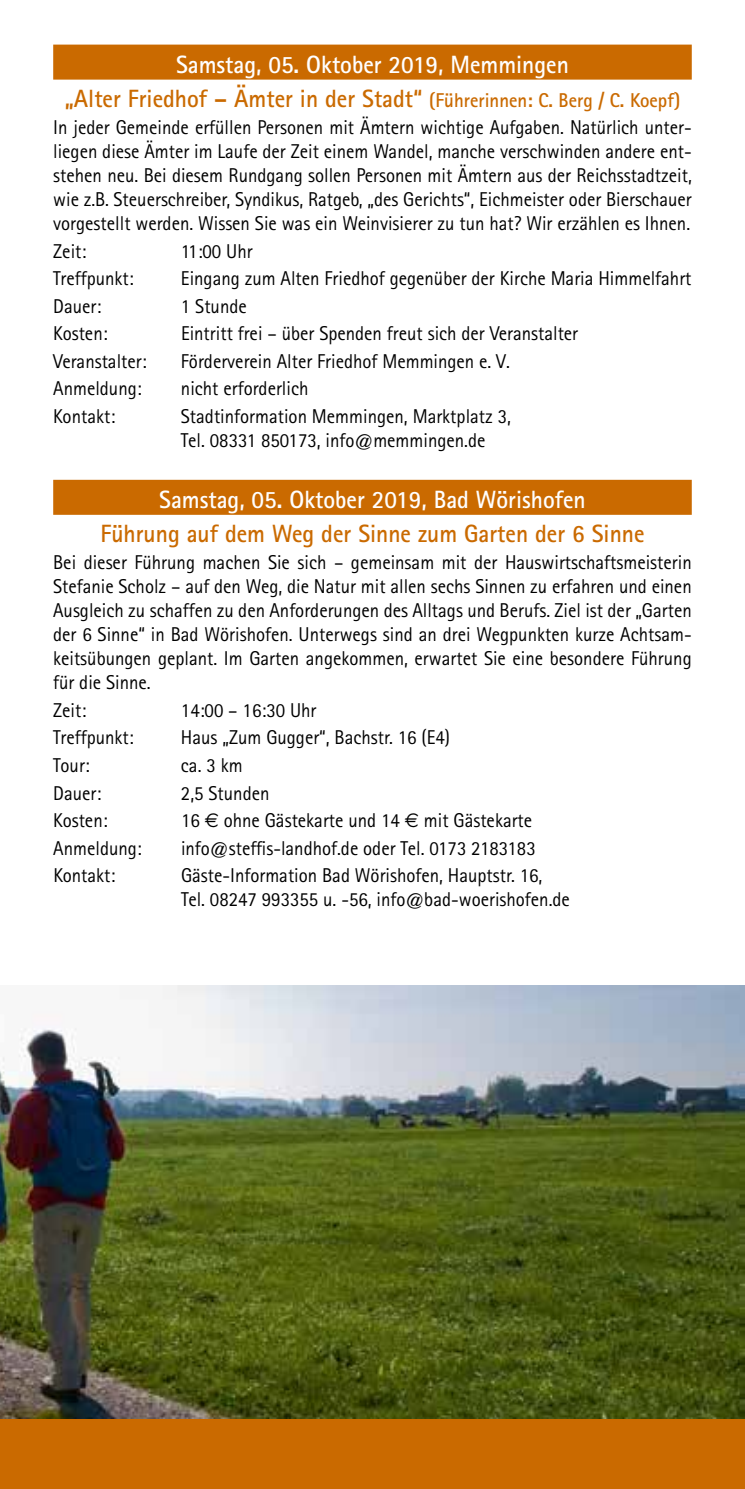
<style>
.page{position:relative;width:745px;height:1489px;background:#fff}
.page>*{position:absolute;margin:0;border:0;box-sizing:border-box;transform-origin:0 0}
.t1{font:700 25px/33.5px "Rotis Sans Serif";color:#fff;text-align:center;scale:.94 1}
.t2{font:700 25px "Rotis Sans Serif";color:#ca6a00;scale:.94 1}
.t3{font:20px/24px "Rotis Sans Serif";color:#000;text-align:justify;scale:.94 1}
.s1{color:#ca6a00}
.s2{font-size:20px;color:#ca6a00}
.s3{font-family:"Euro Sans"}
</style>
<div class="page">
<div style="left:0;top:1417px;width:744px;height:71px;background:#ca6a00"></div>
<div style="left:53px;top:45px;width:638px;height:35px;background:#ca6a00"></div>
<div style="left:53px;top:480px;width:638px;height:35px;background:#ca6a00"></div>
<img style="left:0;top:985px;width:744px;height:432px">
<p class="t1" style="left:65px;top:47px;width:656px">Samstag, 05. Oktober 2019, Memmingen<br><span class="s1">„Alter Friedhof – Ämter in der Stadt“</span> <span class="s2">(Führerinnen: C. Berg / C. Koepf)</span></p>
<p class="t3" style="left:53px;top:115px;width:680px">In jeder Gemeinde erfüllen Personen mit Ämtern wichtige Aufgaben. Natürlich unter&shy;liegen diese Ämter im Laufe der Zeit einem Wandel, manche verschwinden andere ent&shy;stehen neu. Bei diesem Rundgang sollen Personen mit Ämtern aus der Reichsstadtzeit, wie z.B. Steuerschreiber, Syndikus, Ratgeb, „des Gerichts“, Eichmeister oder Bierschauer vorgestellt werden. Wissen Sie was ein Weinvisierer zu tun hat? Wir erzählen es Ihnen.</p>
<p class="t3" style="left:53px;top:239px;width:37px">Zeit:</p>
<p class="t3" style="left:181px;top:239px;width:78px">11:00 Uhr</p>
<p class="t3" style="left:53px;top:266px;width:87px">Treffpunkt:</p>
<p class="t3" style="left:181px;top:266px;width:544px">Eingang zum Alten Friedhof gegenüber der Kirche Maria Himmelfahrt</p>
<p class="t3" style="left:53px;top:294px;width:53px">Dauer:</p>
<p class="t3" style="left:181px;top:294px;width:71px">1 Stunde</p>
<p class="t3" style="left:53px;top:321px;width:59px">Kosten:</p>
<p class="t3" style="left:181px;top:321px;width:424px">Eintritt frei – über Spenden freut sich der Veranstalter</p>
<p class="t3" style="left:53px;top:349px;width:101px">Veranstalter:</p>
<p class="t3" style="left:181px;top:349px;width:351px">Förderverein Alter Friedhof Memmingen e. V.</p>
<p class="t3" style="left:53px;top:376px;width:96px">Anmeldung:</p>
<p class="t3" style="left:181px;top:376px;width:137px">nicht erforderlich</p>
<p class="t3" style="left:53px;top:404px;width:67px">Kontakt:</p>
<p class="t3" style="left:181px;top:404px;width:352px">Stadtinformation Memmingen, Marktplatz 3,<br>Tel. 08331 850173, info@memmingen.de</p>
<p class="t1" style="left:159px;top:482px;width:455px">Samstag, 05. Oktober 2019, Bad Wörishofen</p>
<p class="t2" style="left:100px;top:517px;width:580px">Führung auf dem Weg der Sinne zum Garten der 6 Sinne</p>
<p class="t3" style="left:53px;top:550px;width:680px">Bei dieser Führung machen Sie sich – gemeinsam mit der Hauswirtschaftsmeisterin Stefanie Scholz – auf den Weg, die Natur mit allen sechs Sinnen zu erfahren und einen Ausgleich zu schaffen zu den Anforderungen des Alltags und Berufs. Ziel ist der „Garten der 6 Sinne“ in Bad Wörishofen. Unterwegs sind an drei Wegpunkten kurze Achtsam&shy;keitsübungen geplant. Im Garten angekommen, erwartet Sie eine besondere Führung für die Sinne.</p>
<p class="t3" style="left:53px;top:698px;width:37px">Zeit:</p>
<p class="t3" style="left:181px;top:698px;width:146px">14:00 – 16:30 Uhr</p>
<p class="t3" style="left:53px;top:725px;width:87px">Treffpunkt:</p>
<p class="t3" style="left:181px;top:725px;width:287px">Haus „Zum Gugger“, Bachstr. 16 (E4)</p>
<p class="t3" style="left:53px;top:753px;width:40px">Tour:</p>
<p class="t3" style="left:181px;top:753px;width:67px">ca. 3 km</p>
<p class="t3" style="left:53px;top:780px;width:53px">Dauer:</p>
<p class="t3" style="left:181px;top:780px;width:96px">2,5 Stunden</p>
<p class="t3" style="left:53px;top:808px;width:59px">Kosten:</p>
<p class="t3" style="left:181px;top:808px;width:375px">16 <span class="s3">€</span> ohne Gästekarte und 14 <span class="s3">€</span> mit Gästekarte</p>
<p class="t3" style="left:53px;top:835px;width:96px">Anmeldung:</p>
<p class="t3" style="left:181px;top:835px;width:378px">info@steffis-landhof.de oder Tel. 0173 2183183</p>
<p class="t3" style="left:53px;top:863px;width:67px">Kontakt:</p>
<p class="t3" style="left:181px;top:863px;width:415px">Gäste-Information Bad Wörishofen, Hauptstr. 16,<br>Tel. 08247 993355 u. -56, info@bad-woerishofen.de</p>
</div>
